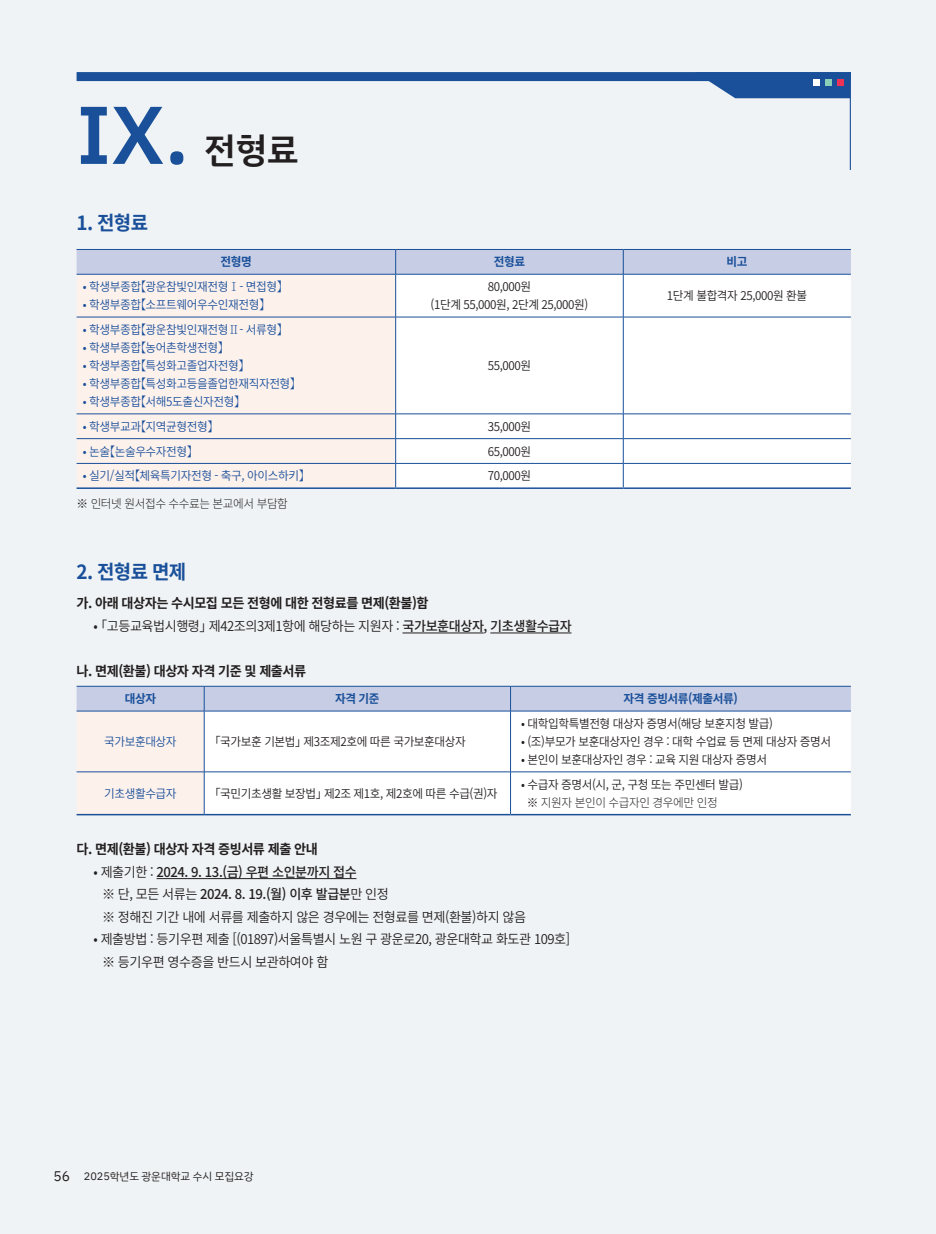
<style>
.page{position:relative;width:936px;height:1234px;background:#fff}
.page>*{position:absolute;margin:0;border:0;box-sizing:border-box;transform-origin:0 0}
.t1{font:600 81.6px "IBM Plex Sans KR";color:#1a509a}
.t2{font:600 35.25px "IBM Plex Sans KR";color:#231f20}
.t3{font:700 19.5px "Noto Sans CJ Kkr";letter-spacing:-.035em;color:#1a509a}
.t4{font:600 13.5px "Noto Sans CJ Kkr";letter-spacing:-.035em;color:#231f20}
.t5{font:700 13.5px "Noto Sans CJ Kkr";letter-spacing:-.035em;color:#231f20}
.t6{font:500 13.5px "Noto Sans CJ Kkr";letter-spacing:-.035em;color:#231f20}
.t7{font:600 12px "Noto Sans CJ Kkr";letter-spacing:-.035em;color:#231f20}
.t8{font:600 12px "Noto Sans CJ Kkr";letter-spacing:-.035em;color:#1a509a}
.t9{font:300 12px "Noto Sans CJ Kkr";letter-spacing:-.035em;color:#231f20}
.t10{font:700 12px "Noto Sans CJ Kkr";letter-spacing:-.035em;color:#1a509a}
.t11{font:10.8px "IBM Plex Sans KR";color:#231f20}
.s1{font-family:"Noto Sans KR"}
.s2{font-family:"Ko Pub World Dotum PL";font-weight:400}
.s3{font-family:"Noto Serif KR";font-weight:200}
.s4{font-weight:500}
.s5{font-weight:600}
.s6{font-size:13.8px}
</style>
<div class="page">
<div style="left:0;top:0;width:935px;height:1233px;background:#eff3f5"></div>
<hr style="left:402px;top:632px;width:81px;height:1px;background:#231f20">
<hr style="left:490px;top:632px;width:81px;height:1px;background:#231f20">
<hr style="left:157px;top:878px;width:199px;height:1px;background:#231f20">
<div style="left:77px;top:275px;width:318px;height:212px;background:#fdf1ec"></div>
<div style="left:396px;top:275px;width:454px;height:212px;background:#fff"></div>
<svg style="left:77px;top:249px;width:773px;height:25px;background:#bec6e0"></svg>
<hr style="left:77px;top:274px;width:318px;height:1px;background:#1a509a">
<hr style="left:395px;top:274px;width:228px;height:1px;background:#1a509a">
<hr style="left:395px;top:274px;width:1px;height:43px;background:#1a509a">
<hr style="left:623px;top:274px;width:227px;height:1px;background:#1a509a">
<hr style="left:623px;top:274px;width:1px;height:43px;background:#1a509a">
<hr style="left:77px;top:317px;width:318px;height:1px;background:#1a509a">
<hr style="left:395px;top:317px;width:228px;height:1px;background:#1a509a">
<hr style="left:395px;top:317px;width:1px;height:96px;background:#1a509a">
<hr style="left:623px;top:317px;width:227px;height:1px;background:#1a509a">
<hr style="left:623px;top:317px;width:1px;height:96px;background:#1a509a">
<hr style="left:77px;top:413px;width:318px;height:1px;background:#1a509a">
<hr style="left:395px;top:413px;width:228px;height:1px;background:#1a509a">
<hr style="left:623px;top:413px;width:227px;height:1px;background:#1a509a">
<hr style="left:77px;top:438px;width:318px;height:1px;background:#1a509a">
<hr style="left:395px;top:438px;width:228px;height:1px;background:#1a509a">
<hr style="left:623px;top:438px;width:227px;height:1px;background:#1a509a">
<hr style="left:77px;top:463px;width:318px;height:1px;background:#1a509a">
<hr style="left:395px;top:463px;width:228px;height:1px;background:#1a509a">
<svg style="left:395px;top:414px;width:1px;height:73px"></svg>
<hr style="left:623px;top:463px;width:227px;height:1px;background:#1a509a">
<svg style="left:623px;top:414px;width:1px;height:73px"></svg>
<hr style="left:77px;top:487px;width:318px;height:2px;background:#1a509a">
<hr style="left:395px;top:487px;width:228px;height:2px;background:#1a509a">
<hr style="left:623px;top:487px;width:227px;height:2px;background:#1a509a">
<svg style="left:77px;top:686px;width:773px;height:127px"></svg>
<hr style="left:77px;top:710px;width:127px;height:1px;background:#1a509a">
<hr style="left:204px;top:710px;width:306px;height:1px;background:#1a509a">
<hr style="left:204px;top:711px;width:1px;height:60px;background:#1a509a">
<hr style="left:510px;top:710px;width:340px;height:1px;background:#1a509a">
<hr style="left:510px;top:711px;width:1px;height:60px;background:#1a509a">
<hr style="left:77px;top:771px;width:127px;height:1px;background:#1a509a">
<hr style="left:204px;top:771px;width:306px;height:1px;background:#1a509a">
<hr style="left:204px;top:771px;width:1px;height:42px;background:#1a509a">
<hr style="left:510px;top:771px;width:340px;height:1px;background:#1a509a">
<hr style="left:510px;top:771px;width:1px;height:42px;background:#1a509a">
<hr style="left:77px;top:813px;width:127px;height:2px;background:#1a509a">
<hr style="left:204px;top:813px;width:306px;height:2px;background:#1a509a">
<hr style="left:510px;top:813px;width:340px;height:2px;background:#1a509a">
<div style="left:77px;top:72px;width:773px;height:9px;background:#1a509a"></div>
<svg style="left:695px;top:72px;width:154px;height:26px"></svg>
<hr style="left:849px;top:72px;width:1px;height:98px;background:#1a509a">
<div style="left:837px;top:79px;width:6px;height:7px;background:#ee3255"></div>
<div style="left:825px;top:79px;width:7px;height:7px;background:#8acfb7"></div>
<div style="left:813px;top:79px;width:7px;height:7px;background:#fff"></div>
<p class="t1" style="left:77px;top:88px;width:114px">Ⅸ.</p>
<p class="t3" style="left:77px;top:212px;width:73px">1. 전형료</p>
<p class="t2" style="left:204px;top:129px;width:96px">전형료</p>
<p class="t10" style="left:220px;top:255px;width:33px">전형명</p>
<p class="t10" style="left:494px;top:255px;width:33px">전형료</p>
<p class="t10" style="left:726px;top:255px;width:23px">비고</p>
<p class="t8" style="left:83px;top:280px;width:200px"><span class="s1">•</span> 학생부종합<span class="s2">【</span>광운참빛인재전형<span class="s3">Ⅰ</span>- 면접형<span class="s2">】</span></p>
<p class="t8" style="left:83px;top:298px;width:183px"><span class="s1">•</span> 학생부종합<span class="s2">【</span>소프트웨어우수인재전형<span class="s2">】</span></p>
<p class="t7" style="left:487px;top:280px;width:45px">80,000원</p>
<p class="t7" style="left:430px;top:298px;width:159px">(1단계 55,000원, 2단계 25,000원)</p>
<p class="t7" style="left:666px;top:289px;width:142px">1단계 불합격자 25,000원 환불</p>
<p class="t8" style="left:83px;top:323px;width:200px"><span class="s1">•</span> 학생부종합<span class="s2">【</span>광운참빛인재전형<span class="s3">Ⅱ</span>- 서류형<span class="s2">】</span></p>
<p class="t8" style="left:83px;top:341px;width:142px"><span class="s1">•</span> 학생부종합<span class="s2">【</span>농어촌학생전형<span class="s2">】</span></p>
<p class="t8" style="left:83px;top:359px;width:162px"><span class="s1">•</span> 학생부종합<span class="s2">【</span>특성화고졸업자전형<span class="s2">】</span></p>
<p class="t8" style="left:83px;top:377px;width:214px"><span class="s1">•</span> 학생부종합<span class="s2">【</span>특성화고등을졸업한재직자전형<span class="s2">】</span></p>
<p class="t8" style="left:83px;top:395px;width:158px"><span class="s1">•</span> 학생부종합<span class="s2">【</span>서해5도출신자전형<span class="s2">】</span></p>
<p class="t7" style="left:487px;top:359px;width:45px">55,000원</p>
<p class="t8" style="left:83px;top:419px;width:131px"><span class="s1">•</span> 학생부교과<span class="s2">【</span>지역균형전형<span class="s2">】</span></p>
<p class="t7" style="left:487px;top:419px;width:45px">35,000원</p>
<p class="t8" style="left:83px;top:444px;width:111px"><span class="s1">•</span> 논술<span class="s2">【</span>논술우수자전형<span class="s2">】</span></p>
<p class="t7" style="left:487px;top:444px;width:45px">65,000원</p>
<p class="t8" style="left:83px;top:469px;width:222px"><span class="s1">•</span> 실기/실적<span class="s2">【</span>체육특기자전형 - 축구, 아이스하키<span class="s2">】</span></p>
<p class="t7" style="left:487px;top:469px;width:45px">70,000원</p>
<p class="t9" style="left:77px;top:496px;width:213px">※ 인터넷 원서접수 수수료는 본교에서 부담함</p>
<p class="t3" style="left:77px;top:561px;width:111px">2. 전형료 면제</p>
<p class="t5" style="left:77px;top:595px;width:353px">가. 아래 대상자는 수시모집 모든 전형에 대한 전형료를 면제(환불)함</p>
<p class="t4" style="left:94px;top:618px;width:480px">• ｢고등교육법시행령｣ 제42조의3제1항에 해당하는 지원자 : <span class="s4">국가보훈대상자, 기초생활수급자</span></p>
<p class="t5" style="left:77px;top:663px;width:231px">나. 면제(환불) 대상자 자격 기준 및 제출서류</p>
<p class="t10" style="left:125px;top:692px;width:33px">대상자</p>
<p class="t10" style="left:335px;top:692px;width:46px">자격 기준</p>
<p class="t10" style="left:623px;top:692px;width:116px">자격 증빙서류(제출서류)</p>
<p class="t8" style="left:104px;top:734px;width:74px">국가보훈대상자</p>
<p class="t7" style="left:215px;top:734px;width:252px">｢국가보훈 기본법｣ 제3조제2호에 따른 국가보훈대상자</p>
<p class="t7" style="left:521px;top:716px;width:253px"><span class="s1">•</span> 대학입학특별전형 대상자 증명서(해당 보훈지청 발급)</p>
<p class="t7" style="left:521px;top:734px;width:311px"><span class="s1">•</span> (조)부모가 보훈대상자인 경우 : 대학 수업료 등 면제 대상자 증명서</p>
<p class="t7" style="left:521px;top:752px;width:247px"><span class="s1">•</span> 본인이 보훈대상자인 경우 : 교육 지원 대상자 증명서</p>
<p class="t8" style="left:104px;top:786px;width:74px">기초생활수급자</p>
<p class="t7" style="left:215px;top:786px;width:284px">｢국민기초생활 보장법｣ 제2조 제1호, 제2호에 따른 수급(권)자</p>
<p class="t7" style="left:521px;top:777px;width:223px"><span class="s1">•</span> 수급자 증명서(시, 군, 구청 또는 주민센터 발급)</p>
<p class="t9" style="left:527px;top:795px;width:192px">※ 지원자 본인이 수급자인 경우에만 인정</p>
<p class="t5" style="left:77px;top:841px;width:243px">다. 면제(환불) 대상자 자격 증빙서류 제출 안내</p>
<p class="t6" style="left:94px;top:863px;width:265px"><span class="s5">• 제출기한 :</span> 2024. 9. 13.(금) 우편 소인분까지 접수</p>
<p class="t6" style="left:102px;top:886px;width:288px"><span class="s5">※ 단, 모든 서류는</span> 2024. 8. 19.(월) 이후 발급분<span class="s5">만 인정</span></p>
<p class="t4" style="left:102px;top:908px;width:425px">※ 정해진 기간 내에 서류를 제출하지 않은 경우에는 전형료를 면제(환불)하지 않음</p>
<p class="t4" style="left:94px;top:931px;width:478px">• 제출방법 : 등기우편 제출 [(01897)서울특별시 노원 구 광운로20, 광운대학교 화도관 109호]</p>
<p class="t4" style="left:102px;top:953px;width:228px">※ 등기우편 영수증을 반드시 보관하여야 함</p>
<p class="t11" style="left:54px;top:1170px;width:201px"><span class="s6">56</span> 2025학년도 광운대학교 수시 모집요강</p>
</div>
